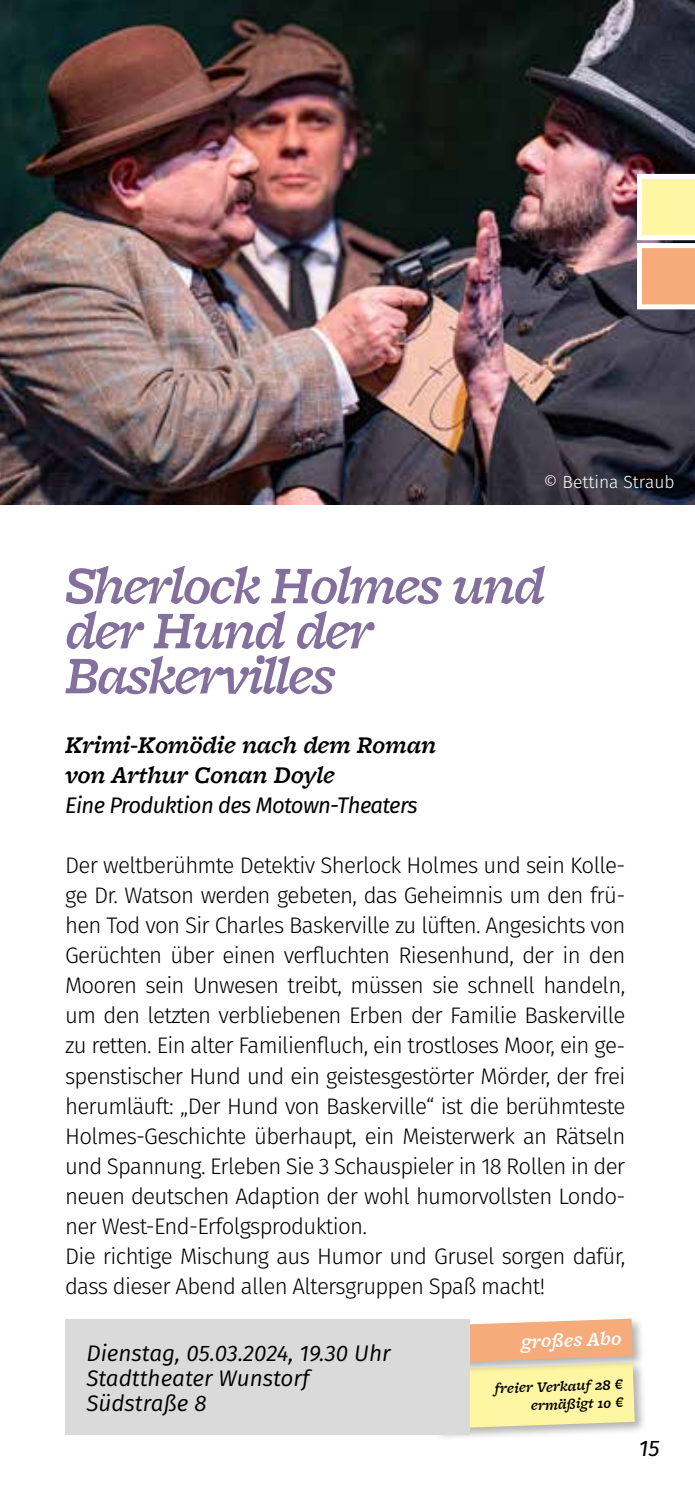
<style>
.page{position:relative;width:695px;height:1489px;background:#fff}
.page>*{position:absolute;margin:0;border:0;box-sizing:border-box;transform-origin:0 0}
.t1{font:italic 600 55px/45px "Freight Micro Pro";letter-spacing:-.04em;color:#84709c}
.t2{font:italic 600 25px/30px "Freight Micro Pro";letter-spacing:-.01em;color:#000}
.t3{font:300 22.5px/30px "Fira Sans";letter-spacing:-.03em;color:#000}
.t4{font:italic 22.5px/25px "Fira Sans";color:#000}
.t5{font:italic 22.5px "Fira Sans";letter-spacing:-.03em;color:#000}
.t6{font:italic 600 20px "Freight Micro Pro";color:#fff}
.t7{font:300 17.5px "Fira Sans";color:#fff}
.t8{font:italic 600 15px/18px "Freight Micro Pro";color:#000;text-align:right}
</style>
<div class="page">
<div style="left:431px;top:1359px;width:216px;height:81px;background:#000;opacity:.3"></div>
<div style="left:430px;top:1315px;width:215px;height:60px;background:#000;opacity:.3"></div>
<svg style="left:469px;top:1318px;width:165px;height:110px;background:#f5d89c"></svg>
<img style="left:0;top:0;width:694px;height:504px">
<div style="left:65px;top:1318px;width:404px;height:116px;background:#dadada"></div>
<svg style="left:637px;top:174px;width:57px;height:135px"></svg>
<p class="t7" style="left:543px;top:469px;width:132px">© Bettina Straub</p>
<h1 class="t1" style="left:65px;top:561px;width:481px">Sherlock Holmes und der Hund der<br>Baskervilles</h1>
<p class="t2" style="left:65px;top:729px;width:372px">Krimi-Komödie nach dem Roman von Arthur Conan Doyle</p>
<p class="t5" style="left:65px;top:788px;width:354px">Eine Produktion des Motown-Theaters</p>
<p class="t3" style="left:65px;top:850px;width:561px">Der weltberühmte Detektiv Sherlock Holmes und sein Kolle&shy;ge Dr. Watson werden gebeten, das Geheimnis um den frü&shy;hen Tod von Sir Charles Baskerville zu lüften. Angesichts von Gerüchten über einen verfluchten Riesenhund, der in den Mooren sein Unwesen treibt, müssen sie schnell handeln, um den letzten verbliebenen Erben der Familie Baskerville zu retten. Ein alter Familienfluch, ein trostloses Moor, ein ge&shy;spenstischer Hund und ein geistesgestörter Mörder, der frei herumläuft: „Der Hund von Baskerville“ ist die berühmteste Holmes-Geschichte überhaupt, ein Meisterwerk an Rätseln und Spannung. Erleben Sie 3 Schauspieler in 18 Rollen in der neuen deutschen Adaption der wohl humorvollsten Londo&shy;ner West-End-Erfolgsproduktion.<br>Die richtige Mischung aus Humor und Grusel sorgen dafür, dass dieser Abend allen Altersgruppen Spaß macht!</p>
<p class="t4" style="left:86px;top:1340px;width:306px">Dienstag, 05.03.2024, 19.30 Uhr<br>Stadttheater Wunstorf<br>Südstraße 8</p>
<p class="t6" style="left:521px;top:1327px;width:101px;rotate:-2deg">großes Abo</p>
<p class="t8" style="left:494px;top:1378px;width:130px;rotate:-2deg">freier Verkauf 28 € ermäßigt 10 €</p>
<p class="t5" style="left:638px;top:1431px;width:22px">15</p>
</div>
